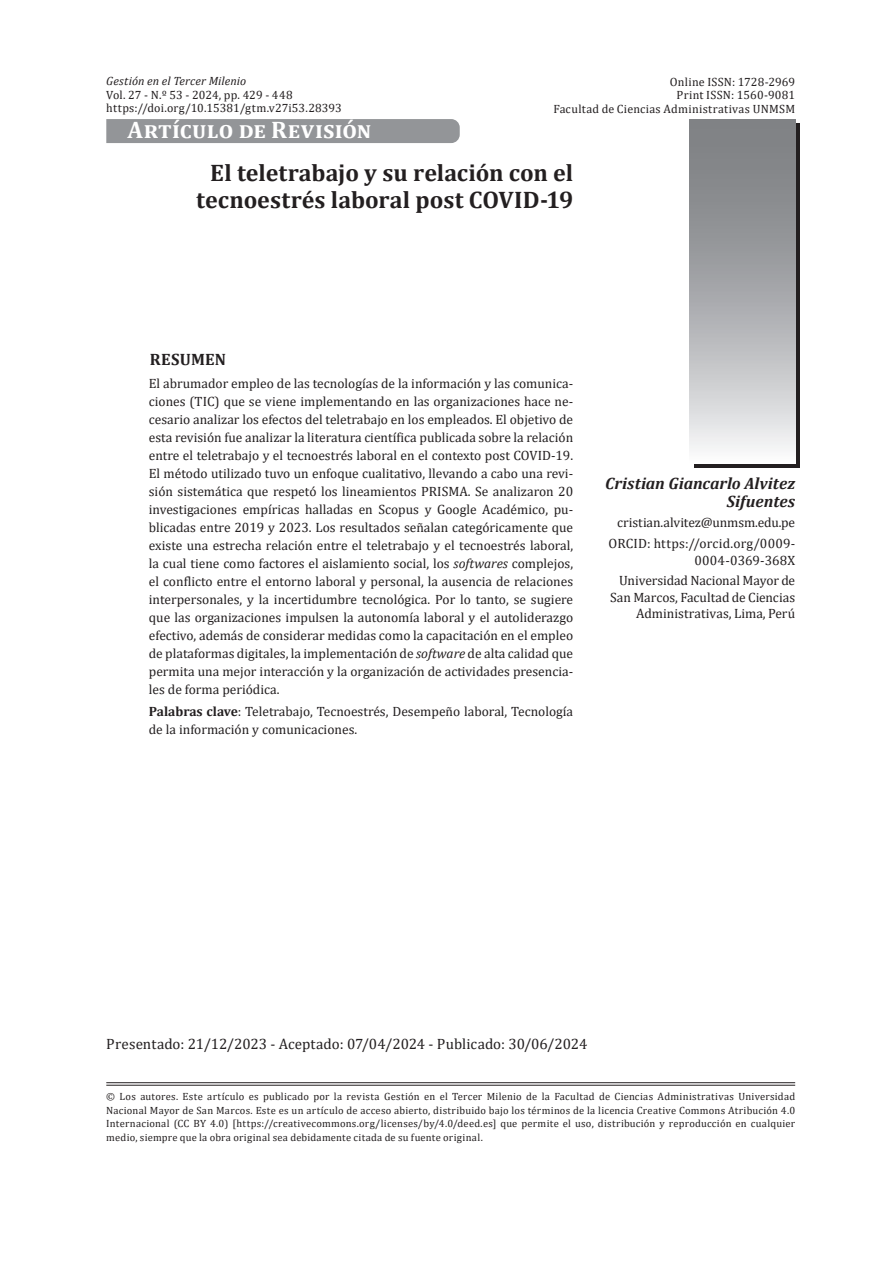
<style>
.page{position:relative;width:893px;height:1263px;background:#fff}
.page>*{position:absolute;margin:0;border:0;box-sizing:border-box;transform-origin:0 0}
.t1{font:700 24px/27px "Cambria";color:#231f20;text-align:center}
.t2{font:700 24px "Cambria";letter-spacing:.01em;color:#fff}
.t3{font:italic 700 16.5px/18px "Cambria";color:#231f20;text-align:right}
.t4{font:700 16.5px "Cambria";letter-spacing:.015em;color:#231f20}
.t5{font:15px "Cambria";color:#231f20}
.t6{font:13.5px/18px "Cambria";color:#231f20;text-align:right}
.t7{font:12px/13.5px "Cambria";letter-spacing:.015em;color:#231f20;text-align:right}
.t8{font:italic 12px "Cambria";letter-spacing:.01em;color:#231f20}
.t9{font:10.5px/13.5px "Cambria";letter-spacing:.025em;color:#231f20;text-align:justify}
.s1{font-style:italic}
.s2{font-weight:700}
</style>
<div class="page">
<svg style="left:694px;top:123px;width:105px;height:345px;background:#484546"></svg>
<hr style="left:106px;top:1082px;width:689px;height:1px;background:#231f20">
<hr style="left:106px;top:1085px;width:689px;height:1px;background:#231f20">
<svg style="left:690px;top:119px;width:105px;height:344px;background:#adaeb1"></svg>
<div style="left:106px;top:119px;width:354px;height:24px;background:#939598"></div>
<p class="t8" style="left:106px;top:72px;width:142px">Gestión en el Tercer Milenio</p>
<p class="t7" style="left:106px;top:88px;width:188px">Vol. 27 - N.º 53 - 2024, pp. 429 - 448</p>
<p class="t7" style="left:106px;top:101px;width:237px">https://doi.org/10.15381/gtm.v27i53.28393</p>
<p class="t7" style="left:553px;top:75px;width:243px">Online ISSN: 1728-2969<br>Print ISSN: 1560-9081<br>Facultad de Ciencias Administrativas UNMSM</p>
<h1 class="t2" style="left:128px;top:113px;width:245px">Artículo de Revisión</h1>
<h1 class="t1" style="left:196px;top:158px;width:379px">El teletrabajo y su relación con el tecnoestrés laboral post COVID-19</h1>
<p class="t4" style="left:150px;top:348px;width:78px">RESUMEN</p>
<p class="t6" style="left:149px;top:374px;width:426px;text-align:justify">El abrumador empleo de las tecnologías de la información y las comunica&shy;ciones (TIC) que se viene implementando en las organizaciones hace ne&shy;cesario analizar los efectos del teletrabajo en los empleados. El objetivo de esta revisión fue analizar la literatura científica publicada sobre la relación entre el teletrabajo y el tecnoestrés laboral en el contexto post COVID-19.<br>El método utilizado tuvo un enfoque cualitativo, llevando a cabo una revi&shy;sión sistemática que respetó los lineamientos PRISMA. Se analizaron 20 investigaciones empíricas halladas en Scopus y Google Académico, pu&shy;blicadas entre 2019 y 2023. Los resultados señalan categóricamente que existe una estrecha relación entre el teletrabajo y el tecnoestrés laboral, la cual tiene como factores el aislamiento social, los <span class="s1">softwares</span> complejos, el conflicto entre el entorno laboral y personal, la ausencia de relaciones interpersonales, y la incertidumbre tecnológica. Por lo tanto, se sugiere que las organizaciones impulsen la autonomía laboral y el autoliderazgo efectivo, además de considerar medidas como la capacitación en el empleo de plataformas digitales, la implementación de <span class="s1">software</span> de alta calidad que permita una mejor interacción y la organización de actividades presencia&shy;les de forma periódica.</p>
<p class="t6" style="left:149px;top:702px;width:426px;text-align:left"><span class="s2">Palabras clave</span>: Teletrabajo, Tecnoestrés, Desempeño laboral, Tecnología de la información y comunicaciones.</p>
<p class="t3" style="left:605px;top:473px;width:192px">Cristian Giancarlo Alvitez<br>Sifuentes</p>
<p class="t6" style="left:609px;top:512px;width:188px;line-height:20.7px">cristian.alvitez@unmsm.edu.pe<br>ORCID: https://orcid.org/0009-</p>
<p class="t6" style="left:619px;top:550px;width:178px;line-height:20.7px">0004-0369-368X<br>Universidad Nacional Mayor de</p>
<p class="t6" style="left:610px;top:589px;width:187px;line-height:16.5px">San Marcos, Facultad de Ciencias<br>Administrativas, Lima, Perú</p>
<p class="t5" style="left:106px;top:1035px;width:483px">Presentado: 21/12/2023 - Aceptado: 07/04/2024 - Publicado: 30/06/2024</p>
<p class="t9" style="left:106px;top:1090px;width:690px">© Los autores. Este artículo es publicado por la revista Gestión en el Tercer Milenio de la Facultad de Ciencias Administrativas Universidad Nacional Mayor de San Marcos. Este es un artículo de acceso abierto, distribuido bajo los términos de la licencia Creative Commons Atribución 4.0<br>Internacional (CC BY 4.0) [https://creativecommons.org/licenses/by/4.0/deed.es] que permite el uso, distribución y reproducción en cualquier medio, siempre que la obra original sea debidamente citada de su fuente original.</p>
</div>
